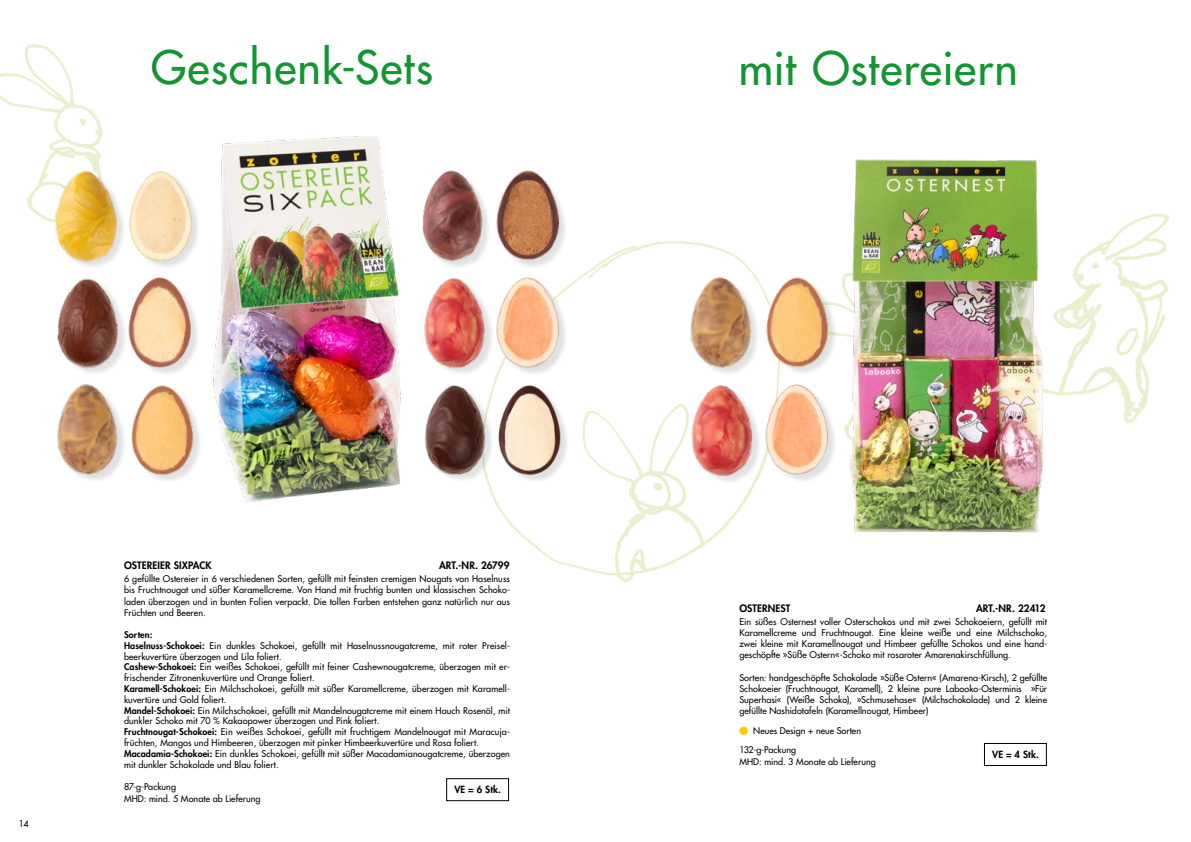
<style>
.page{position:relative;width:1191px;height:842px;background:#fff}
.page>*{position:absolute;margin:0;border:0;box-sizing:border-box;transform-origin:0 0}
.t1{font:500 45px "Futura Std";letter-spacing:.025em;color:#159432}
.t2{font:800 10px "Futura Std";letter-spacing:.01em;color:#000}
.t3{font:800 9.6px "Futura Std";letter-spacing:.01em;color:#000}
.t4{font:500 9px/10.8px "Futura Std";letter-spacing:.01em;color:#000}
.s1{font-weight:800}
</style>
<div class="page">
<img style="left:487px;top:241px;width:358px;height:340px">
<img style="left:1059px;top:214px;width:109px;height:210px">
<img style="left:0;top:44px;width:103px;height:172px">
<img style="left:673px;top:249px;width:95px;height:107px">
<img style="left:673px;top:356px;width:108px;height:155px">
<img style="left:845px;top:159px;width:214px;height:374px">
<div style="left:768px;top:279px;width:70px;height:97px;background:#000;opacity:.12"></div>
<img style="left:762px;top:269px;width:68px;height:101px">
<img style="left:761px;top:377px;width:76px;height:110px">
<img style="left:212px;top:136px;width:189px;height:367px">
<img style="left:422px;top:170px;width:71px;height:79px">
<img style="left:424px;top:249px;width:89px;height:106px">
<div style="left:499px;top:173px;width:70px;height:96px;background:#000;opacity:.12"></div>
<img style="left:493px;top:170px;width:68px;height:93px">
<img style="left:491px;top:270px;width:77px;height:109px">
<img style="left:424px;top:355px;width:78px;height:129px">
<div style="left:501px;top:387px;width:70px;height:97px;background:#000;opacity:.12"></div>
<img style="left:495px;top:377px;width:68px;height:100px">
<img style="left:38px;top:142px;width:85px;height:107px">
<img style="left:57px;top:249px;width:67px;height:107px">
<div style="left:131px;top:173px;width:70px;height:97px;background:#000;opacity:.12"></div>
<img style="left:129px;top:171px;width:64px;height:93px">
<img style="left:124px;top:277px;width:74px;height:97px">
<img style="left:57px;top:356px;width:78px;height:124px">
<div style="left:133px;top:387px;width:70px;height:97px;background:#000;opacity:.12"></div>
<img style="left:127px;top:377px;width:68px;height:100px">
<div style="left:446px;top:778px;width:63px;height:23px;border:1px solid #000"></div>
<div style="left:984px;top:743px;width:62px;height:23px;border:1px solid #000"></div>
<div style="left:739px;top:726px;width:9px;height:9px;background:#fc0;border-radius:50%"></div>
<h1 class="t1" style="left:151px;top:40px;width:283px">Geschenk-Sets</h1>
<h1 class="t1" style="left:738px;top:41px;width:281px">mit Ostereiern</h1>
<p class="t4" style="left:19px;top:818px;width:11px">14</p>
<p class="t2" style="left:124px;top:559px;width:89px">OSTEREIER SIXPACK</p>
<p class="t2" style="left:439px;top:559px;width:72px">ART.-NR. 26799</p>
<p class="t4" style="left:124px;top:573px;width:387px;line-height:11.5px;text-align:justify">6 gefüllte Ostereier in 6 verschiedenen Sorten, gefüllt mit feinsten cremigen Nougats von Haselnuss bis Fruchtnougat und süßer Karamellcreme. Von Hand mit fruchtig bunten und klassischen Schoko&shy;laden überzogen und in bunten Folien verpackt. Die tollen Farben entstehen ganz natürlich nur aus Früchten und Beeren.</p>
<p class="t4" style="left:124px;top:629px;width:387px"><span class="s1">Sorten:<br>Haselnuss-Schokoei:</span> Ein dunkles Schokoei, gefüllt mit Haselnussnougatcreme, mit roter Preisel&shy;beerkuvertüre überzogen und Lila foliert.<br><span class="s1">Cashew-Schokoei:</span> Ein weißes Schokoei, gefüllt mit feiner Cashewnougatcreme, überzogen mit er&shy;frischender Zitronenkuvertüre und Orange foliert.<br><span class="s1">Karamell-Schokoei:</span> Ein Milchschokoei, gefüllt mit süßer Karamellcreme, überzogen mit Karamell&shy;kuvertüre und Gold foliert.<br><span class="s1">Mandel-Schokoei:</span> Ein Milchschokoei, gefüllt mit Mandelnougatcreme mit einem Hauch Rosenöl, mit dunkler Schoko mit 70 % Kakaopower überzogen und Pink foliert.<br><span class="s1">Fruchtnougat-Schokoei:</span> Ein weißes Schokoei, gefüllt mit fruchtigem Mandelnougat mit Maracuja&shy;früchten, Mangos und Himbeeren, überzogen mit pinker Himbeerkuvertüre und Rosa foliert.<br><span class="s1">Macadamia-Schokoei:</span> Ein dunkles Schokoei, gefüllt mit süßer Macadamianougatcreme, überzogen mit dunkler Schokolade und Blau foliert.</p>
<p class="t4" style="left:124px;top:781px;width:138px;line-height:12px">87-g-Packung<br>MHD: mind. 5 Monate ab Lieferung</p>
<p class="t3" style="left:454px;top:783px;width:48px">VE = 6 Stk.</p>
<p class="t2" style="left:739px;top:602px;width:52px">OSTERNEST</p>
<p class="t2" style="left:976px;top:602px;width:71px">ART.-NR. 22412</p>
<p class="t4" style="left:739px;top:617px;width:309px;text-align:justify">Ein süßes Osternest voller Osterschokos und mit zwei Schokoeiern, gefüllt mit Karamellcreme und Fruchtnougat. Eine kleine weiße und eine Milchschoko, zwei kleine mit Karamellnougat und Himbeer gefüllte Schokos und eine hand&shy;geschöpfte »Süße Ostern«-Schoko mit rosaroter Amarenakirschfüllung.</p>
<p class="t4" style="left:739px;top:672px;width:309px;line-height:11.2px;text-align:justify">Sorten: handgeschöpfte Schokolade »Süße Ostern« (Amarena-Kirsch), 2 gefüllte Schokoeier (Fruchtnougat, Karamell), 2 kleine pure Labooko-Osterminis »Für Superhasi« (Weiße Schoko), »Schmusehase« (Milchschokolade) und 2 kleine gefüllte Nashidotafeln (Karamellnougat, Himbeer)</p>
<p class="t3" style="left:992px;top:748px;width:48px">VE = 4 Stk.</p>
<p class="t4" style="left:753px;top:725px;width:109px">Neues Design + neue Sorten</p>
<p class="t4" style="left:739px;top:743px;width:138px;line-height:12px">132-g-Packung<br>MHD: mind. 3 Monate ab Lieferung</p>
</div>
